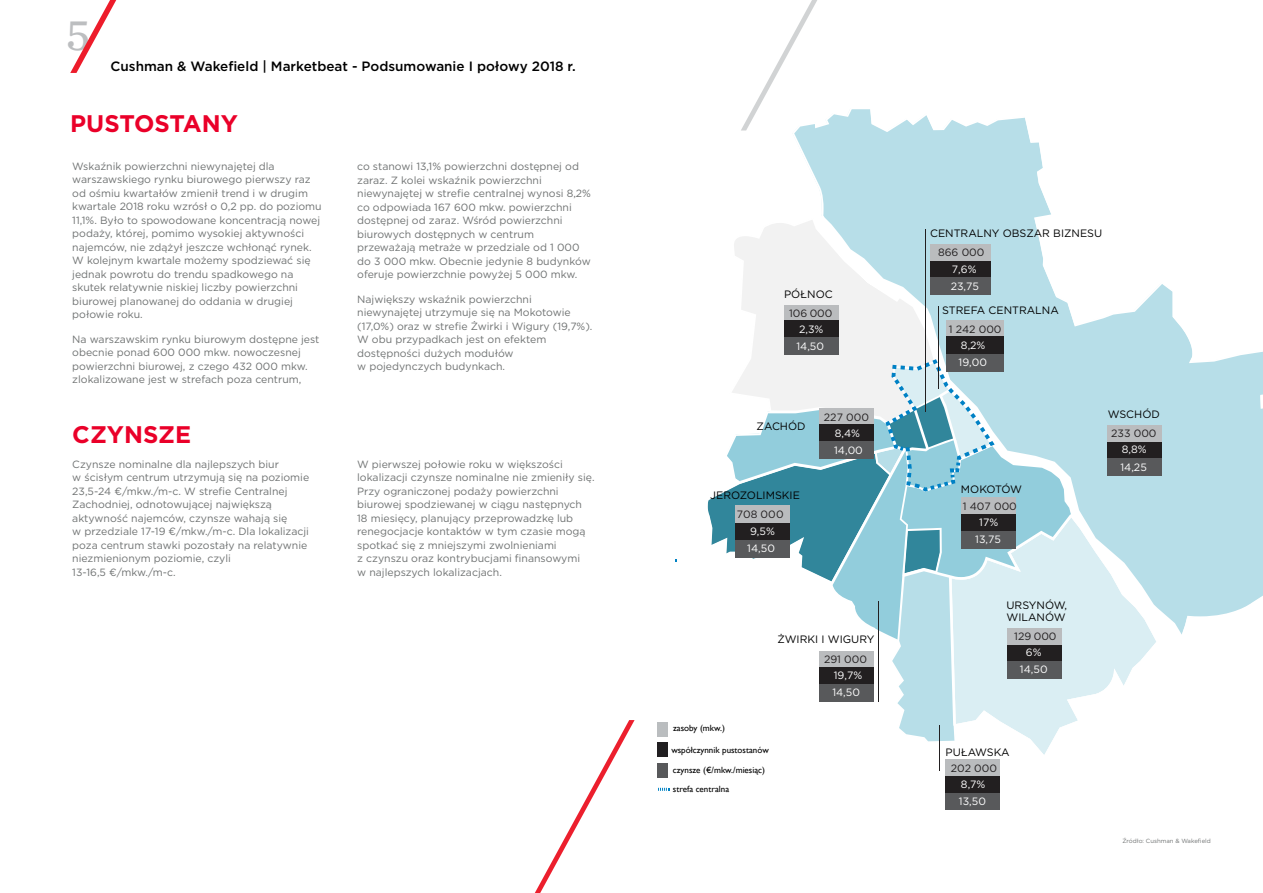
<style>
.page{position:relative;width:1263px;height:893px;background:#fff}
.page>*{position:absolute;margin:0;border:0;box-sizing:border-box;transform-origin:0 0}
.t1{font:46.5px "Chronicle Text G2";color:#bcbec0}
.t2{font:700 24px "Gotham";color:#ea0029}
.t3{font:500 13.5px "Gotham";color:#000}
.t4{font:10.65px/12.9px "Gotham";color:#000}
.t5{font:10.65px/16.8px "Gotham";color:#fff}
.t6{font:10.65px "Gotham";color:#221f20}
.t7{font:10.5px/13.5px "Gotham";color:#6f7272}
.t8{font:9px "Gill Sansfor CW";color:#000}
.t9{font:6px "Gotham";color:#6f7272}
</style>
<div class="page">
<svg style="left:70px;top:0;width:47px;height:73px"></svg>
<svg style="left:707px;top:109px;width:556px;height:646px"></svg>
<svg style="left:708px;top:217px;width:363px;height:525px"></svg>
<hr style="left:939px;top:725px;width:1px;height:46px;background:#221f20">
<hr style="left:878px;top:601px;width:1px;height:101px;background:#221f20">
<hr style="left:938px;top:306px;width:1px;height:83px;background:#221f20">
<div style="left:1107px;top:426px;width:55px;height:17px;background:#babcbe"></div>
<div style="left:1107px;top:442px;width:55px;height:17px;background:#221f20"></div>
<div style="left:1107px;top:459px;width:55px;height:17px;background:#58595b"></div>
<div style="left:1007px;top:628px;width:54px;height:18px;background:#babcbe"></div>
<div style="left:1007px;top:645px;width:54px;height:17px;background:#221f20"></div>
<div style="left:1007px;top:662px;width:54px;height:17px;background:#58595b"></div>
<div style="left:961px;top:498px;width:55px;height:17px;background:#babcbe"></div>
<div style="left:961px;top:514px;width:55px;height:17px;background:#221f20"></div>
<div style="left:961px;top:531px;width:55px;height:17px;background:#58595b"></div>
<div style="left:946px;top:320px;width:58px;height:17px;background:#babcbe"></div>
<div style="left:946px;top:337px;width:58px;height:17px;background:#221f20"></div>
<div style="left:946px;top:354px;width:58px;height:17px;background:#58595b"></div>
<div style="left:820px;top:408px;width:54px;height:18px;background:#babcbe"></div>
<div style="left:820px;top:425px;width:54px;height:17px;background:#221f20"></div>
<div style="left:820px;top:442px;width:54px;height:17px;background:#58595b"></div>
<div style="left:819px;top:651px;width:55px;height:18px;background:#babcbe"></div>
<div style="left:819px;top:668px;width:55px;height:17px;background:#221f20"></div>
<div style="left:819px;top:685px;width:55px;height:17px;background:#58595b"></div>
<div style="left:735px;top:506px;width:55px;height:17px;background:#babcbe"></div>
<div style="left:735px;top:523px;width:55px;height:17px;background:#221f20"></div>
<div style="left:735px;top:540px;width:55px;height:18px;background:#58595b"></div>
<div style="left:784px;top:305px;width:55px;height:17px;background:#babcbe"></div>
<div style="left:784px;top:321px;width:55px;height:17px;background:#221f20"></div>
<div style="left:784px;top:338px;width:55px;height:17px;background:#58595b"></div>
<div style="left:945px;top:760px;width:55px;height:17px;background:#babcbe"></div>
<div style="left:945px;top:776px;width:55px;height:17px;background:#221f20"></div>
<div style="left:945px;top:793px;width:55px;height:16px;background:#58595b"></div>
<div style="left:930px;top:244px;width:60px;height:18px;background:#babcbe"></div>
<div style="left:930px;top:261px;width:60px;height:17px;background:#221f20"></div>
<div style="left:930px;top:278px;width:60px;height:17px;background:#58595b"></div>
<hr style="left:925px;top:229px;width:1px;height:183px;background:#221f20">
<svg style="left:535px;top:720px;width:100px;height:173px"></svg>
<div style="left:657px;top:722px;width:11px;height:14px;background:#babdbf"></div>
<div style="left:657px;top:742px;width:11px;height:14px;background:#211f21"></div>
<svg style="left:658px;top:788px;width:12px;height:3px"></svg>
<div style="left:657px;top:763px;width:11px;height:15px;background:#58595b"></div>
<svg style="left:741px;top:0;width:76px;height:130px"></svg>
<h1 class="t1" style="left:66px;top:-1px;width:26px">5</h1>
<p class="t3" style="left:111px;top:57px;width:467px">Cushman &amp; Wakefield | Marketbeat - Podsumowanie I połowy 2018 r.</p>
<h2 class="t2" style="left:70px;top:107px;width:169px">PUSTOSTANY</h2>
<p class="t7" style="left:72px;top:159px;width:251px">Wskaźnik powierzchni niewynajętej dla warszawskiego rynku biurowego pierwszy raz od ośmiu kwartałów zmienił trend i w drugim kwartale 2018 roku wzrósł o 0,2 pp. do poziomu 11,1%. Było to spowodowane koncentracją nowej podaży, której, pomimo wysokiej aktywności najemców, nie zdążył jeszcze wchłonąć rynek.<br>W kolejnym kwartale możemy spodziewać się jednak powrotu do trendu spadkowego na skutek relatywnie niskiej liczby powierzchni biurowej planowanej do oddania w drugiej połowie roku.</p>
<p class="t7" style="left:72px;top:332px;width:249px">Na warszawskim rynku biurowym dostępne jest obecnie ponad 600 000 mkw. nowoczesnej powierzchni biurowej, z czego 432 000 mkw. zlokalizowane jest w strefach poza centrum,</p>
<h2 class="t2" style="left:72px;top:419px;width:121px">CZYNSZE</h2>
<p class="t7" style="left:72px;top:457px;width:238px">Czynsze nominalne dla najlepszych biur<br>w ścisłym centrum utrzymują się na poziomie 23,5-24 €/mkw./m-c. W strefie Centralnej Zachodniej, odnotowującej największą aktywność najemców, czynsze wahają się<br>w przedziale 17-19 €/mkw./m-c. Dla lokalizacji poza centrum stawki pozostały na relatywnie niezmienionym poziomie, czyli<br>13-16,5 €/mkw./m-c.</p>
<p class="t7" style="left:357px;top:160px;width:235px">co stanowi 13,1% powierzchni dostępnej od zaraz. Z kolei wskaźnik powierzchni niewynajętej w strefie centralnej wynosi 8,2% co odpowiada 167 600 mkw. powierzchni dostępnej od zaraz. Wśród powierzchni biurowych dostępnych w centrum przeważają metraże w przedziale od 1 000 do 3 000 mkw. Obecnie jedynie 8 budynków oferuje powierzchnie powyżej 5 000 mkw.</p>
<p class="t7" style="left:357px;top:292px;width:237px">Największy wskaźnik powierzchni niewynajętej utrzymuje się na Mokotowie (17,0%) oraz w strefie Żwirki i Wigury (19,7%).<br>W obu przypadkach jest on efektem dostępności dużych modułów<br>w pojedynczych budynkach.</p>
<p class="t7" style="left:357px;top:457px;width:239px">W pierwszej połowie roku w większości lokalizacji czynsze nominalne nie zmieniły się.<br>Przy ograniczonej podaży powierzchni biurowej spodziewanej w ciągu następnych 18 miesięcy, planujący przeprowadzkę lub renegocjacje kontaktów w tym czasie mogą spotkać się z mniejszymi zwolnieniami<br>z czynszu oraz kontrybucjami finansowymi<br>w najlepszych lokalizacjach.</p>
<p class="t4" style="left:784px;top:288px;width:50px">PÓŁNOC</p>
<p class="t6" style="left:789px;top:306px;width:45px">106 000</p>
<p class="t5" style="left:796px;top:320px;width:29px;line-height:17.4px">2,3%<br>14,50</p>
<p class="t4" style="left:756px;top:420px;width:51px">ZACHÓD</p>
<p class="t4" style="left:710px;top:489px;width:91px">JEROZOLIMSKIE</p>
<p class="t6" style="left:737px;top:508px;width:48px">708 000</p>
<p class="t5" style="left:750px;top:523px;width:26px">9,5%</p>
<p class="t5" style="left:747px;top:539px;width:29px">14,50</p>
<p class="t6" style="left:824px;top:410px;width:47px">227 000</p>
<p class="t5" style="left:834px;top:424px;width:30px">8,4%<br>14,00</p>
<p class="t4" style="left:777px;top:632px;width:99px">ŻWIRKI I WIGURY</p>
<p class="t8" style="left:673px;top:722px;width:53px">zasoby (mkw.)</p>
<p class="t8" style="left:671px;top:743px;width:99px">współczynnik pustostanów</p>
<p class="t8" style="left:673px;top:783px;width:58px">strefa centralna</p>
<p class="t8" style="left:673px;top:764px;width:94px">czynsze (€/mkw./miesiąc)</p>
<p class="t6" style="left:824px;top:653px;width:45px">291 000</p>
<p class="t5" style="left:832px;top:667px;width:31px">19,7%<br>14,50</p>
<p class="t4" style="left:930px;top:227px;width:174px">CENTRALNY OBSZAR BIZNESU</p>
<p class="t6" style="left:938px;top:246px;width:48px">866 000</p>
<p class="t5" style="left:951px;top:260px;width:30px">7,6%<br>23,75</p>
<p class="t4" style="left:942px;top:304px;width:118px">STREFA CENTRALNA</p>
<p class="t6" style="left:949px;top:322px;width:54px">1 242 000</p>
<p class="t5" style="left:958px;top:336px;width:30px;line-height:17.4px">8,2%<br>19,00</p>
<p class="t4" style="left:961px;top:482px;width:63px">MOKOTÓW</p>
<p class="t6" style="left:963px;top:499px;width:56px">1 407 000</p>
<p class="t5" style="left:975px;top:513px;width:27px;line-height:17.4px;text-align:center">17%<br>13,75</p>
<p class="t4" style="left:1006px;top:598px;width:62px">URSYNÓW,<br>WILANÓW</p>
<p class="t6" style="left:1014px;top:630px;width:44px">129 000</p>
<p class="t5" style="left:1020px;top:644px;width:29px;text-align:center">6%<br>14,50</p>
<p class="t4" style="left:945px;top:745px;width:66px">PUŁAWSKA</p>
<p class="t6" style="left:951px;top:762px;width:48px">202 000</p>
<p class="t5" style="left:959px;top:776px;width:29px">8,7%<br>13,50</p>
<p class="t4" style="left:1108px;top:407px;width:54px">WSCHÓD</p>
<p class="t6" style="left:1111px;top:427px;width:47px">233 000</p>
<p class="t5" style="left:1120px;top:441px;width:28px;line-height:17.4px">8,8%<br>14,25</p>
<p class="t9" style="left:1122px;top:837px;width:90px">Źródło: Cushman &amp; Wakefield</p>
</div>
